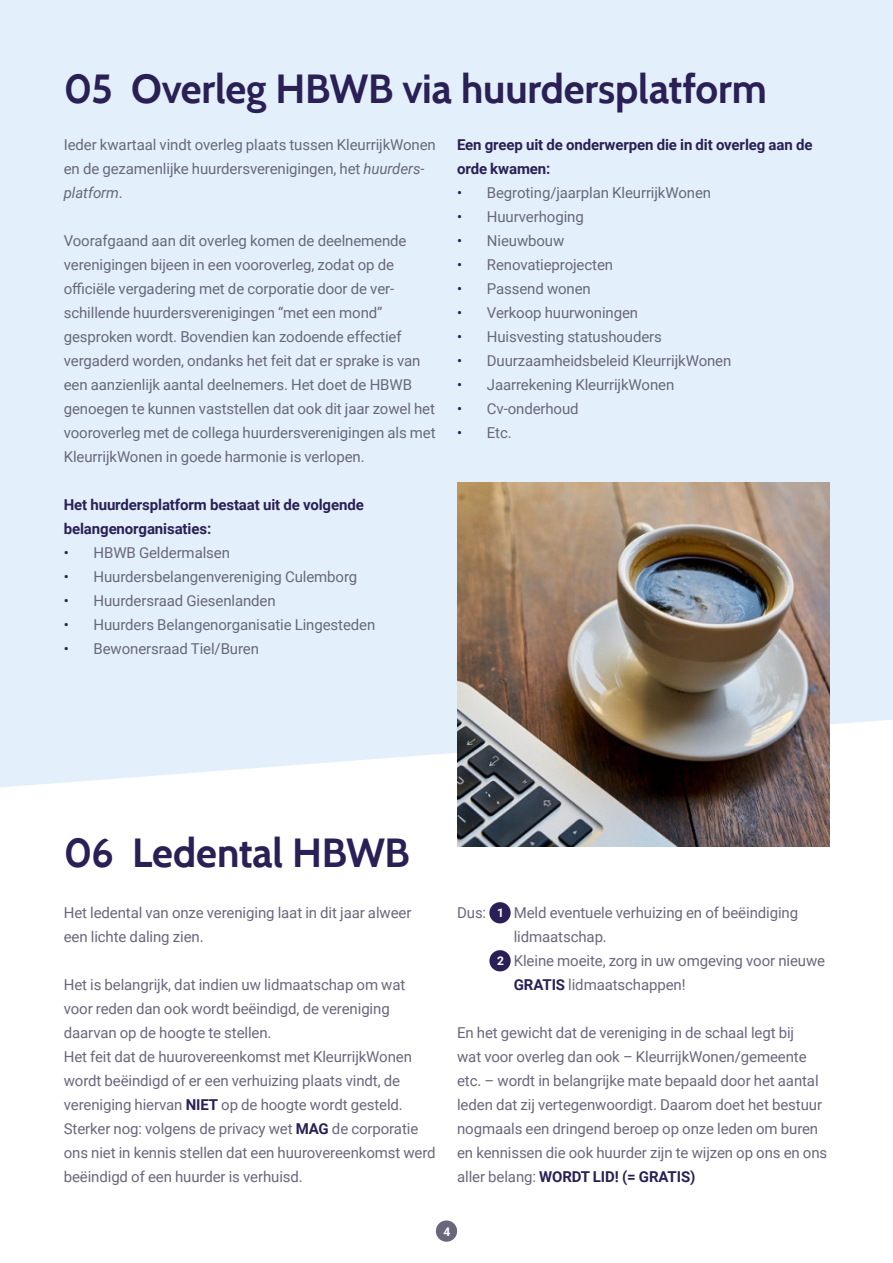
<style>
.page{position:relative;width:893px;height:1263px;background:#fff}
.page>*{position:absolute;margin:0;border:0;box-sizing:border-box;transform-origin:0 0}
.t1{font:700 40.5px "Cabin";letter-spacing:-.005em;color:#2a2055}
.t2{font:15px/24px "Roboto";letter-spacing:-.01em;color:#69677d}
.t3{font:700 15px/24px "Roboto";letter-spacing:-.01em;color:#2a2055}
.t4{font:700 12px "Roboto";color:#fff}
.s1{font-style:italic}
.s2{color:#2a2055}
.s3{font-weight:700;color:#2a2055}
</style>
<div class="page">
<div style="left:0;top:0;width:893px;height:787px;background:#e3f0fb"></div>
<div style="left:489px;top:902px;width:22px;height:21px;background:#2a2055;border-radius:50%"></div>
<div style="left:489px;top:950px;width:22px;height:21px;background:#2a2055;border-radius:50%"></div>
<img style="left:457px;top:483px;width:372px;height:363px">
<div style="left:436px;top:1220px;width:21px;height:22px;background:#69677d;border-radius:50%"></div>
<h1 class="t1" style="left:64px;top:64px;width:705px">05 Overleg HBWB via huurdersplatform</h1>
<p class="t2" style="left:64px;top:132px;width:374px">Ieder kwartaal vindt overleg plaats tussen KleurrijkWonen en de gezamenlijke huurdersverenigingen, het <span class="s1">huurders&shy;platform</span>.</p>
<p class="t2" style="left:64px;top:228px;width:344px">Voorafgaand aan dit overleg komen de deelnemende verenigingen bijeen in een vooroverleg, zodat op de officiële vergadering met de corporatie door de ver&shy;schillende huurdersverenigingen “met een mond”</p>
<p class="t2" style="left:64px;top:324px;width:373px">gesproken wordt. Bovendien kan zodoende effectief vergaderd worden, ondanks het feit dat er sprake is van een aanzienlijk aantal deelnemers. Het doet de HBWB genoegen te kunnen vaststellen dat ook dit jaar zowel het vooroverleg met de collega huurdersverenigingen als met KleurrijkWonen in goede harmonie is verlopen.</p>
<p class="t3" style="left:64px;top:492px;width:301px">Het huurdersplatform bestaat uit de volgende belangenorganisaties:</p>
<p class="t2" style="left:64px;top:540px;width:168px"><span class="s2">•</span> HBWB Geldermalsen</p>
<p class="t2" style="left:64px;top:564px;width:295px"><span class="s2">•</span> Huurdersbelangenvereniging Culemborg</p>
<p class="t2" style="left:64px;top:588px;width:213px"><span class="s2">•</span> Huurdersraad Giesenlanden</p>
<p class="t2" style="left:64px;top:612px;width:313px"><span class="s2">•</span> Huurders Belangenorganisatie Lingesteden</p>
<p class="t2" style="left:64px;top:636px;width:197px"><span class="s2">•</span> Bewonersraad Tiel/Buren</p>
<p class="t3" style="left:457px;top:132px;width:357px">Een greep uit de onderwerpen die in dit overleg aan de orde kwamen:</p>
<p class="t2" style="left:457px;top:180px;width:256px"><span class="s2">•</span> Begroting/jaarplan KleurrijkWonen</p>
<p class="t2" style="left:457px;top:204px;width:128px"><span class="s2">•</span> Huurverhoging</p>
<p class="t2" style="left:457px;top:228px;width:109px"><span class="s2">•</span> Nieuwbouw</p>
<p class="t2" style="left:457px;top:252px;width:157px"><span class="s2">•</span> Renovatieprojecten</p>
<p class="t2" style="left:457px;top:276px;width:135px"><span class="s2">•</span> Passend wonen</p>
<p class="t2" style="left:457px;top:300px;width:183px"><span class="s2">•</span> Verkoop huurwoningen</p>
<p class="t2" style="left:457px;top:324px;width:206px"><span class="s2">•</span> Huisvesting statushouders</p>
<p class="t2" style="left:457px;top:348px;width:276px"><span class="s2">•</span> Duurzaamheidsbeleid KleurrijkWonen</p>
<p class="t2" style="left:457px;top:372px;width:219px"><span class="s2">•</span> Jaarrekening KleurrijkWonen</p>
<p class="t2" style="left:457px;top:396px;width:123px"><span class="s2">•</span> Cv-onderhoud</p>
<p class="t2" style="left:457px;top:420px;width:56px"><span class="s2">•</span> Etc.</p>
<h1 class="t1" style="left:64px;top:828px;width:348px">06 Ledental HBWB</h1>
<p class="t2" style="left:64px;top:900px;width:349px">Het ledental van onze vereniging laat in dit jaar alweer een lichte daling zien.</p>
<p class="t2" style="left:64px;top:972px;width:343px">Het is belangrijk, dat indien uw lidmaatschap om wat voor reden dan ook wordt beëindigd, de vereniging daarvan op de hoogte te stellen.</p>
<p class="t2" style="left:64px;top:1044px;width:373px">Het feit dat de huurovereenkomst met KleurrijkWonen wordt beëindigd of er een verhuizing plaats vindt, de vereniging hiervan <span class="s3">NIET</span> op de hoogte wordt gesteld.<br>Sterker nog: volgens de privacy wet <span class="s3">MAG</span> de corporatie ons niet in kennis stellen dat een huurovereenkomst werd beëindigd of een huurder is verhuisd.</p>
<p class="t2" style="left:457px;top:900px;width:31px">Dus:</p>
<p class="t4" style="left:497px;top:905px;width:8px">1</p>
<p class="t2" style="left:514px;top:900px;width:286px">Meld eventuele verhuizing en of beëindiging lidmaatschap.</p>
<p class="t4" style="left:497px;top:953px;width:8px">2</p>
<p class="t2" style="left:514px;top:948px;width:313px">Kleine moeite, zorg in uw omgeving voor nieuwe<br><span class="s3">GRATIS</span> lidmaatschappen!</p>
<p class="t2" style="left:457px;top:1020px;width:372px">En het gewicht dat de vereniging in de schaal legt bij<br>wat voor overleg dan ook – KleurrijkWonen/gemeente etc. – wordt in belangrijke mate bepaald door het aantal leden dat zij vertegenwoordigt. Daarom doet het bestuur nogmaals een dringend beroep op onze leden om buren en kennissen die ook huurder zijn te wijzen op ons en ons aller belang: <span class="s3">WORDT LID! (= GRATIS)</span></p>
<p class="t4" style="left:443px;top:1223px;width:8px">4</p>
</div>
